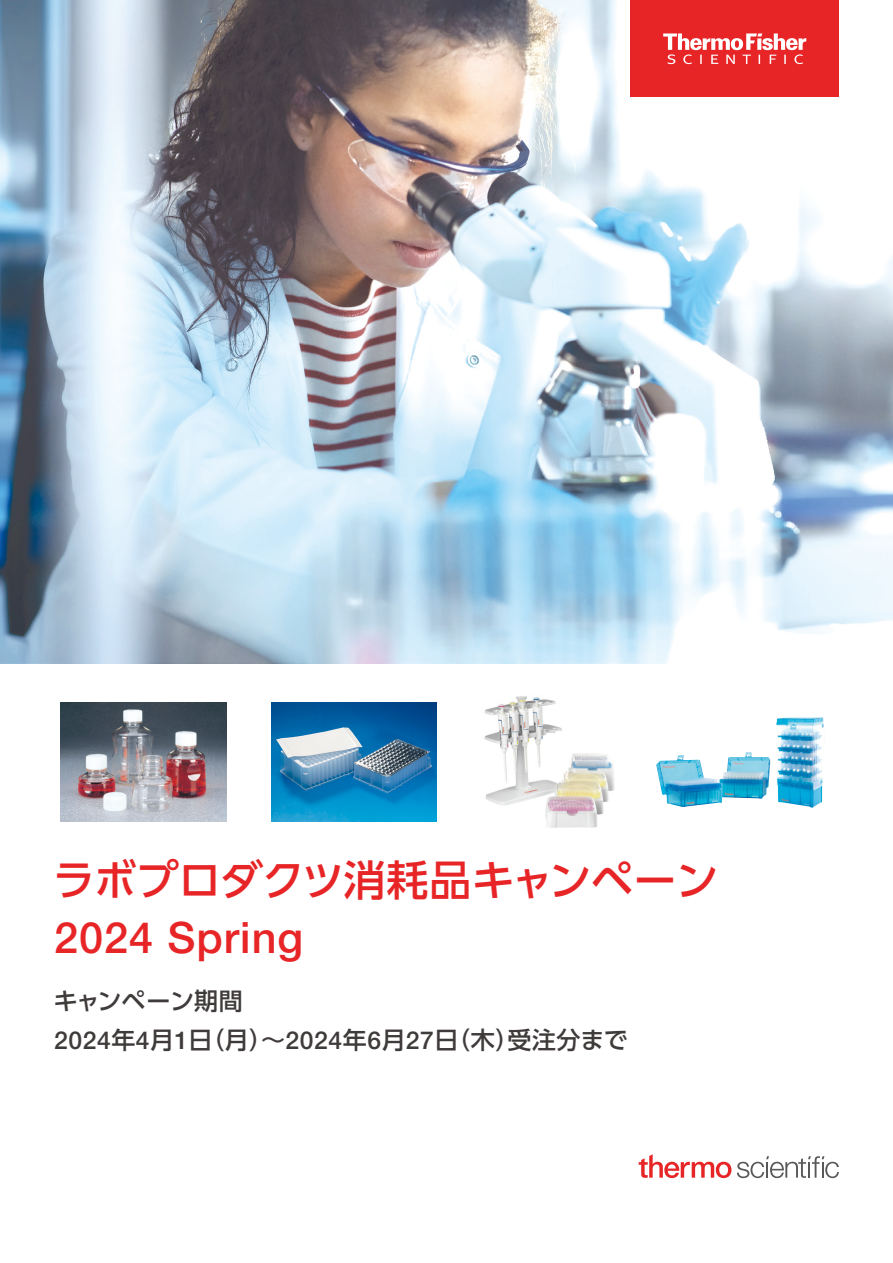
<style>
.page{position:relative;width:893px;height:1263px;background:#fff}
.page>*{position:absolute;margin:0;border:0;box-sizing:border-box;transform-origin:0 0}
.t1{font:500 43.2px "Helvetica Neue LTW1 G";letter-spacing:.025em;color:#e72527}
.t2{font:500 42px "UD Shin Go Pro";color:#e72527}
.t3{font:500 24px/39px "UD Shin Go Pro";letter-spacing:-.005em;color:#3f3b3a}
.s1{font-family:"Helvetica Neue LTW1 G";font-size:24.75px}
</style>
<div class="page">
<img style="left:0;top:0;width:893px;height:663px">
<div style="left:630px;top:0;width:209px;height:97px;background:#e72527"></div>
<svg style="left:663px;top:33px;width:143px;height:31px"></svg>
<svg style="left:737px;top:1156px;width:102px;height:22px"></svg>
<svg style="left:639px;top:1154px;width:92px;height:24px"></svg>
<img style="left:656px;top:752px;width:114px;height:55px">
<img style="left:776px;top:717px;width:48px;height:91px">
<img style="left:61px;top:702px;width:166px;height:119px">
<img style="left:271px;top:702px;width:166px;height:119px">
<img style="left:484px;top:696px;width:131px;height:132px">
<h2 class="t2" style="left:53px;top:846px;width:666px">ラボプロダクツ消耗品キャンペーン</h2>
<h1 class="t1" style="left:54px;top:912px;width:251px">2024 Spring</h1>
<p class="t3" style="left:54px;top:980px;width:576px">キャンペーン期間<br><span class="s1">2024</span>年<span class="s1">4</span>月<span class="s1">1</span>日（月）～<span class="s1">2024</span>年<span class="s1">6</span>月<span class="s1">27</span>日（木）受注分まで</p>
</div>
